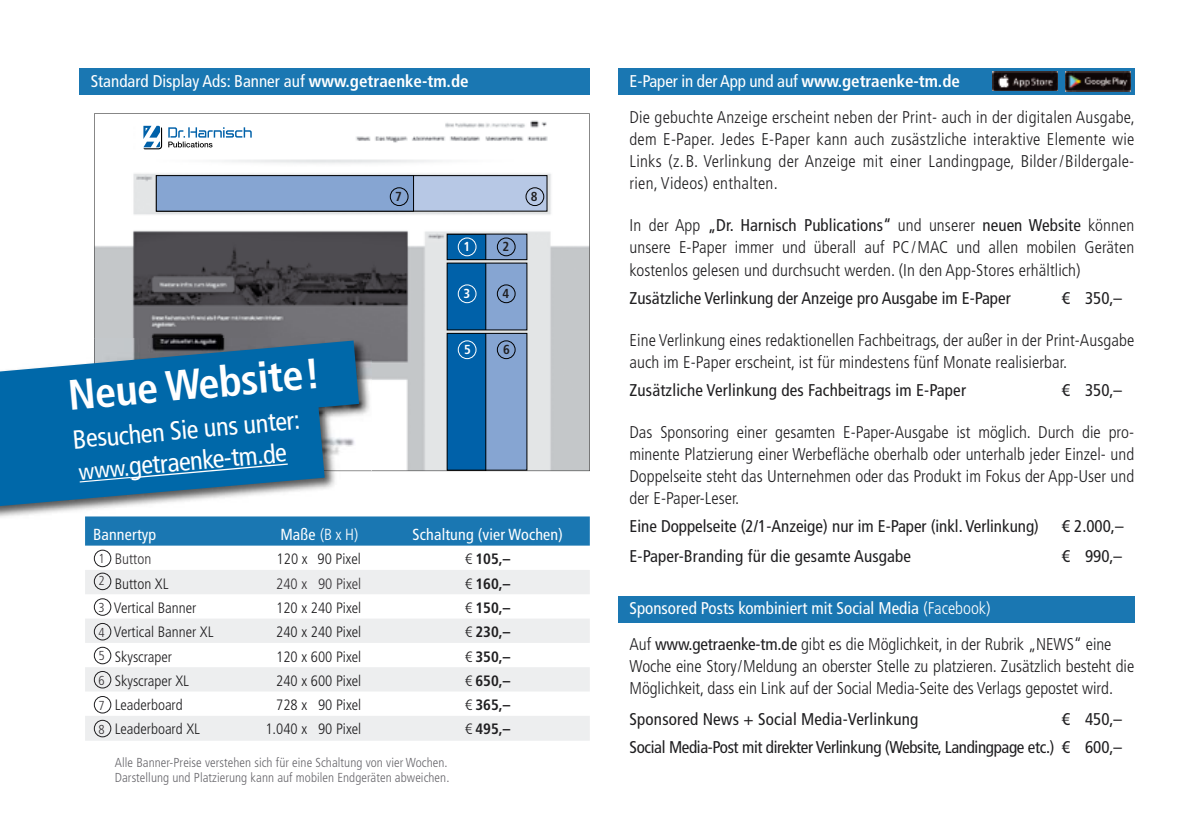
<style>
.page{position:relative;width:1191px;height:840px;background:#fff}
.page>*{position:absolute;margin:0;border:0;box-sizing:border-box;transform-origin:0 0}
.t1{font:700 condensed 42.6px "Frutiger LT Std";color:#fff}
.t2{font:condensed 26.2px/31.6px "Frutiger LT Std";color:#fff}
.t3{font:300 condensed 17px/22px "Frutiger LT Std";letter-spacing:.005em;color:#1f1e20}
.t4{font:condensed 17px "Frutiger LT Std";color:#1f1e20}
.t5{font:condensed 17px/28px "Frutiger LT Std";letter-spacing:-.02em;color:#1f1e20;text-align:right}
.t6{font:condensed 17px "Frutiger LT Std";color:#fff}
.t7{font:condensed 16px "Frutiger LT Std";letter-spacing:.01em;color:#fff}
.t8{font:300 condensed 16px "Frutiger LT Std";color:#fff}
.t9{font:300 condensed 15px "Frutiger LT Std";color:#1f1e20}
.t10{font:700 condensed 15px "Frutiger LT Std";color:#1f1e20}
.t11{font:300 condensed 15px "Frutiger LT Std";color:#363336}
.t12{font:300 condensed 13px/15px "Frutiger LT Std";letter-spacing:.005em;color:#68676c}
.t13{font:300 condensed 13px/24.2px "Frutiger LT Std";color:#363336}
.t14{font:700 condensed 13px "Frutiger LT Std";color:#1f1e20}
.t15{font:700 condensed 13px "Frutiger LT Std";color:#fff}
.s1{font-weight:700}
.s2{font-size:22.8px}
.s3{font-weight:400}
.s4{font-weight:300}
.s5{font-weight:400;color:#fff}
.s6{font-weight:700;color:#fff}
.s7{color:#fff}
</style>
<div class="page">
<svg style="left:94px;top:113px;width:496px;height:358px"></svg>
<div style="left:156px;top:175px;width:391px;height:36px;background:#b7c8e5"></div>
<div style="left:156px;top:175px;width:391px;height:36px;border:1px solid #000"></div>
<div style="left:156px;top:175px;width:257px;height:36px;background:#86a5d2"></div>
<div style="left:156px;top:175px;width:258px;height:36px;border:1px solid #000"></div>
<div style="left:390px;top:187px;width:18px;height:19px;border:1px solid #000;border-radius:50%"></div>
<div style="left:525px;top:187px;width:19px;height:19px;border:1px solid #000;border-radius:50%"></div>
<div style="left:447px;top:234px;width:80px;height:25px;background:#86a5d2"></div>
<div style="left:447px;top:234px;width:80px;height:26px;border:1px solid #000"></div>
<div style="left:447px;top:263px;width:80px;height:67px;background:#86a5d2"></div>
<div style="left:447px;top:333px;width:80px;height:137px;background:#86a5d2"></div>
<svg style="left:447px;top:234px;width:39px;height:234px;background:#065fa1"></svg>
<div style="left:458px;top:237px;width:18px;height:19px;border:1px solid #fff;border-radius:50%"></div>
<div style="left:497px;top:237px;width:18px;height:19px;border:1px solid #000;border-radius:50%"></div>
<div style="left:458px;top:284px;width:18px;height:19px;border:1px solid #fff;border-radius:50%"></div>
<div style="left:497px;top:284px;width:18px;height:19px;border:1px solid #000;border-radius:50%"></div>
<div style="left:458px;top:340px;width:18px;height:19px;border:1px solid #fff;border-radius:50%"></div>
<div style="left:497px;top:340px;width:18px;height:19px;border:1px solid #000;border-radius:50%"></div>
<svg style="left:168px;top:127px;width:84px;height:20px"></svg>
<svg style="left:143px;top:126px;width:19px;height:23px"></svg>
<img style="left:0;top:471px;width:371px;height:46px">
<img style="left:94px;top:338px;width:277px;height:132px">
<svg style="left:0;top:340px;width:359px;height:166px;background:#317eaf"></svg>
<svg style="left:78px;top:462px;width:211px;height:21px;background:#0f70ad"></svg>
<div style="left:85px;top:516px;width:505px;height:29px;background:#1a77b2"></div>
<svg style="left:85px;top:570px;width:505px;height:121px;fill:#edeeef"></svg>
<div style="left:85px;top:716px;width:505px;height:24px;background:#edeeef"></div>
<div style="left:618px;top:68px;width:516px;height:26px;background:#1a77b2"></div>
<div style="left:79px;top:68px;width:511px;height:26px;background:#1a77b2"></div>
<div style="left:618px;top:595px;width:516px;height:26px;background:#1a77b2"></div>
<div style="left:94px;top:549px;width:17px;height:17px;border:1px solid #1f1e20;border-radius:50%"></div>
<div style="left:94px;top:572px;width:17px;height:17px;border:1px solid #1f1e20;border-radius:50%"></div>
<div style="left:94px;top:598px;width:17px;height:17px;border:1px solid #1f1e20;border-radius:50%"></div>
<div style="left:94px;top:622px;width:17px;height:18px;border:1px solid #1f1e20;border-radius:50%"></div>
<div style="left:94px;top:646px;width:17px;height:17px;border:1px solid #1f1e20;border-radius:50%"></div>
<div style="left:94px;top:670px;width:17px;height:17px;border:1px solid #1f1e20;border-radius:50%"></div>
<div style="left:94px;top:695px;width:17px;height:17px;border:1px solid #1f1e20;border-radius:50%"></div>
<div style="left:94px;top:719px;width:17px;height:17px;border:1px solid #1f1e20;border-radius:50%"></div>
<img style="left:1065px;top:71px;width:65px;height:20px">
<img style="left:992px;top:71px;width:66px;height:20px">
<p class="t6" style="left:91px;top:71px;width:379px">Standard Display Ads: Banner auf <span class="s1">www.getraenke-tm.de</span></p>
<p class="t14" style="left:395px;top:189px;width:8px">7</p>
<p class="t14" style="left:531px;top:189px;width:8px">8</p>
<p class="t15" style="left:463px;top:239px;width:8px">1</p>
<p class="t14" style="left:502px;top:239px;width:8px">2</p>
<p class="t15" style="left:463px;top:286px;width:8px">3</p>
<p class="t14" style="left:502px;top:286px;width:8px">4</p>
<h1 class="t1" style="left:66px;top:370px;width:254px;rotate:-5deg">Neue Website!</h1>
<h2 class="t2" style="left:71px;top:423px;width:230px;rotate:-5deg">Besuchen Sie uns unter: <span class="s2">www.</span>getraenke-tm.de</h2>
<p class="t15" style="left:464px;top:342px;width:8px">5</p>
<p class="t14" style="left:503px;top:342px;width:8px">6</p>
<p class="t7" style="left:93px;top:524px;width:65px">Bannertyp</p>
<p class="t8" style="left:280px;top:525px;width:79px"><span class="s3">Maße</span> (B x H)</p>
<p class="t7" style="left:412px;top:524px;width:152px">Schaltung (vier Wochen)</p>
<p class="t11" style="left:115px;top:550px;width:38px">Button</p>
<p class="t9" style="left:277px;top:550px;width:86px">120 x 90 Pixel</p>
<p class="t10" style="left:465px;top:550px;width:46px"><span class="s4">€</span> 105,–</p>
<p class="t9" style="left:115px;top:574px;width:55px">Button XL</p>
<p class="t11" style="left:276px;top:574px;width:87px">240 x 90 Pixel</p>
<p class="t10" style="left:465px;top:574px;width:46px"><span class="s4">€</span> 160,–</p>
<p class="t9" style="left:114px;top:599px;width:84px">Vertical Banner</p>
<p class="t9" style="left:276px;top:599px;width:87px">120 x 240 Pixel</p>
<p class="t10" style="left:465px;top:598px;width:46px"><span class="s4">€</span> 150,–</p>
<p class="t9" style="left:114px;top:623px;width:101px">Vertical Banner XL</p>
<p class="t9" style="left:276px;top:623px;width:87px">240 x 240 Pixel</p>
<p class="t10" style="left:465px;top:622px;width:46px"><span class="s4">€</span> 230,–</p>
<p class="t9" style="left:115px;top:647px;width:59px">Skyscraper</p>
<p class="t9" style="left:276px;top:647px;width:87px">120 x 600 Pixel</p>
<p class="t10" style="left:465px;top:647px;width:46px"><span class="s4">€</span> 350,–</p>
<p class="t9" style="left:115px;top:671px;width:76px">Skyscraper XL</p>
<p class="t9" style="left:276px;top:671px;width:87px">240 x 600 Pixel</p>
<p class="t10" style="left:465px;top:671px;width:46px"><span class="s4">€</span> 650,–</p>
<p class="t9" style="left:115px;top:696px;width:70px">Leaderboard</p>
<p class="t9" style="left:276px;top:696px;width:87px">728 x 90 Pixel</p>
<p class="t10" style="left:465px;top:695px;width:46px"><span class="s4">€</span> 365,–</p>
<p class="t9" style="left:115px;top:720px;width:87px">Leaderboard XL</p>
<p class="t9" style="left:265px;top:720px;width:97px">1.040 x 90 Pixel</p>
<p class="t10" style="left:465px;top:720px;width:46px"><span class="s4">€</span> 495,–</p>
<p class="t13" style="left:99px;top:548px;width:8px;line-height:21.6px">1<br>2</p>
<p class="t13" style="left:99px;top:595px;width:8px;text-align:justify">3<br>4<br>5<br>6<br>7<br>8</p>
<p class="t12" style="left:115px;top:755px;width:336px">Alle Banner-Preise verstehen sich für eine Schaltung von vier Wochen.<br>Darstellung und Platzierung kann auf mobilen Endgeräten abweichen.</p>
<p class="t3" style="left:629px;top:64px;width:507px;line-height:36px"><span class="s5">E-Paper in der App und auf</span> <span class="s6">www.getraenke-tm.de<br></span>Die gebuchte Anzeige erscheint neben der Print- auch in der digitalen Ausgabe,</p>
<p class="t3" style="left:629px;top:129px;width:506px;text-align:justify">dem E-Paper. Jedes E-Paper kann auch zusästzliche interaktive Elemente wie Links (z.B. Verlinkung der Anzeige mit einer Landingpage, Bilder /Bildergale&shy;rien, Videos) enthalten.</p>
<p class="t3" style="left:629px;top:215px;width:506px;text-align:justify">In der App <span class="s3">„Dr. Harnisch Publications“</span> und unserer <span class="s3">neuen Website</span> können unsere E-Paper immer und überall auf PC/MAC und allen mobilen Geräten kostenlos gelesen und durchsucht werden. (In den App-Stores erhältlich)</p>
<p class="t4" style="left:629px;top:287px;width:383px">Zusätzliche Verlinkung der Anzeige pro Ausgabe im E-Paper</p>
<p class="t4" style="left:1061px;top:287px;width:62px">€ 350,–</p>
<p class="t3" style="left:629px;top:329px;width:506px">Eine Verlinkung eines redaktionellen Fachbeitrags, der außer in der Print-Ausgabe auch im E-Paper erscheint, ist für mindestens fünf Monate realisierbar.</p>
<p class="t4" style="left:629px;top:379px;width:338px">Zusätzliche Verlinkung des Fachbeitrags im E-Paper</p>
<p class="t4" style="left:1061px;top:379px;width:62px">€ 350,–</p>
<p class="t3" style="left:629px;top:421px;width:506px;text-align:justify">Das Sponsoring einer gesamten E-Paper-Ausgabe ist möglich. Durch die pro&shy;minente Platzierung einer Werbefläche oberhalb oder unterhalb jeder Einzel- und Doppel seite steht das Unternehmen oder das Produkt im Fokus der App-User und der E-Paper- Leser.</p>
<p class="t4" style="left:629px;top:515px;width:411px">Eine Doppelseite (2/1-Anzeige) nur im E-Paper (inkl. Verlinkung)</p>
<p class="t4" style="left:1061px;top:515px;width:63px">€ 2.000,–</p>
<p class="t4" style="left:629px;top:545px;width:283px">E-Paper-Branding für die gesamte Ausgabe</p>
<p class="t4" style="left:1061px;top:545px;width:62px">€ 990,–</p>
<p class="t3" style="left:629px;top:590px;width:483px;line-height:36px"><span class="s5">Sponsored Posts kombiniert mit Social Media</span> <span class="s7">(Facebook)<br></span>Auf <span class="s3">www.getraenke-tm.de</span> gibt es die Möglichkeit, in der Rubrik „NEWS“ eine</p>
<p class="t3" style="left:629px;top:655px;width:506px">Woche eine Story/Meldung an oberster Stelle zu platzieren. Zusätzlich besteht die<br>Möglichkeit, dass ein Link auf der Social Media-Seite des Verlags gepostet wird.</p>
<p class="t4" style="left:629px;top:708px;width:290px">Sponsored News + Social Media-Verlinkung</p>
<p class="t5" style="left:629px;top:704px;width:494px">€ 450,–<br>Social Media-Post mit direkter Verlinkung (Website, Landingpage etc.) € 600,–</p>
</div>
